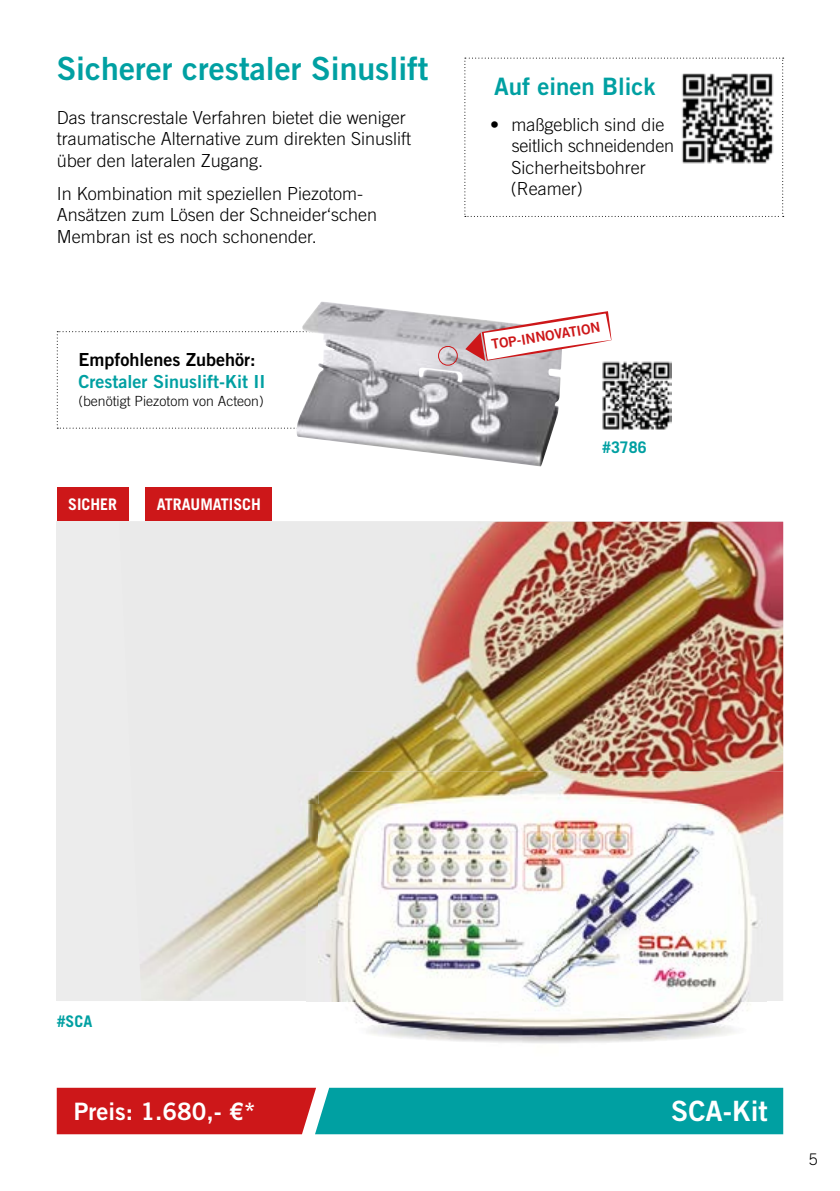
<style>
.page{position:relative;width:840px;height:1191px;background:#fff}
.page>*{position:absolute;margin:0;border:0;box-sizing:border-box;transform-origin:0 0}
.t1{font:32px "Trade Gothic LT Std Bd 2";color:#00a0a2}
.t2{font:28px "Trade Gothic LT Std Bd 2";color:#fff}
.t3{font:24px "Trade Gothic LT Std Bd 2";color:#fff}
.t4{font:24px "Trade Gothic LT Std Bd 2";color:#00a0a2}
.t5{font:300 18px/21.6px "Trade Gothic LT Std";color:#000}
.t6{font:18px "Trade Gothic LT Std Bd 2";color:#00a0a2}
.t7{font:18px "Trade Gothic LT Std Bd 2";color:#000}
.t8{font:700 16px "Trade Gothic LT Std";color:#fff}
.t9{font:700 16px "Trade Gothic LT Std";color:#00a0a2}
.t10{font:300 16px "Trade Gothic LT Std";color:#000}
.t11{font:300 14px "Trade Gothic LT Std";color:#000}
.t12{font:13.8px "Trade Gothic LT Std Bd 2";color:#cd1719}
</style>
<div class="page">
<svg style="left:57px;top:1087px;width:725px;height:47px;background:#4e7476"></svg>
<svg style="left:57px;top:331px;width:238px;height:97px"></svg>
<div style="left:57px;top:487px;width:71px;height:35px;background:#cd1719"></div>
<div style="left:145px;top:487px;width:127px;height:35px;background:#cd1719"></div>
<div style="left:56px;top:522px;width:63px;height:479px;background:#ececec"></div>
<img style="left:119px;top:522px;width:663px;height:479px">
<img style="left:306px;top:805px;width:12px;height:196px">
<img style="left:318px;top:771px;width:464px;height:246px">
<img style="left:356px;top:1017px;width:378px;height:26px">
<svg style="left:464px;top:58px;width:319px;height:159px"></svg>
<img style="left:680px;top:71px;width:93px;height:93px">
<img style="left:602px;top:361px;width:69px;height:69px">
<img style="left:296px;top:301px;width:266px;height:165px">
<svg style="left:465px;top:311px;width:146px;height:50px"></svg>
<div style="left:438px;top:346px;width:19px;height:20px;border:1px solid #cd1719;border-radius:50%"></div>
<h1 class="t1" style="left:57px;top:49px;width:373px">Sicherer crestaler Sinuslift</h1>
<p class="t5" style="left:57px;top:106px;width:356px">Das transcrestale Verfahren bietet die weniger traumatische Alternative zum direkten Sinuslift über den lateralen Zugang.</p>
<p class="t5" style="left:57px;top:182px;width:322px">In Kombination mit speziellen Piezotom-<br>Ansätzen zum Lösen der Schneider‘schen<br>Membran ist es noch schonender.</p>
<p class="t7" style="left:78px;top:349px;width:179px">Empfohlenes Zubehör:</p>
<p class="t6" style="left:78px;top:370px;width:188px">Crestaler Sinuslift-Kit II</p>
<p class="t11" style="left:78px;top:393px;width:187px">(benötigt Piezotom von Acteon)</p>
<p class="t8" style="left:68px;top:495px;width:50px">SICHER</p>
<p class="t8" style="left:157px;top:495px;width:106px">ATRAUMATISCH</p>
<h3 class="t4" style="left:494px;top:72px;width:163px">Auf einen Blick</h3>
<p class="t5" style="left:510px;top:113px;width:165px;text-indent:-21px">• maßgeblich sind die seitlich schneidenden<br>Sicherheitsbohrer (Reamer)</p>
<p class="t12" style="left:490px;top:336px;width:111px;rotate:-9deg">TOP-INNOVATION</p>
<p class="t9" style="left:601px;top:437px;width:46px">#3786</p>
<p class="t9" style="left:57px;top:1011px;width:37px">#SCA</p>
<h3 class="t3" style="left:74px;top:1096px;width:183px">Preis: 1.680,- €*</h3>
<h2 class="t2" style="left:671px;top:1093px;width:98px">SCA-Kit</h2>
<p class="t10" style="left:808px;top:1150px;width:10px">5</p>
</div>
